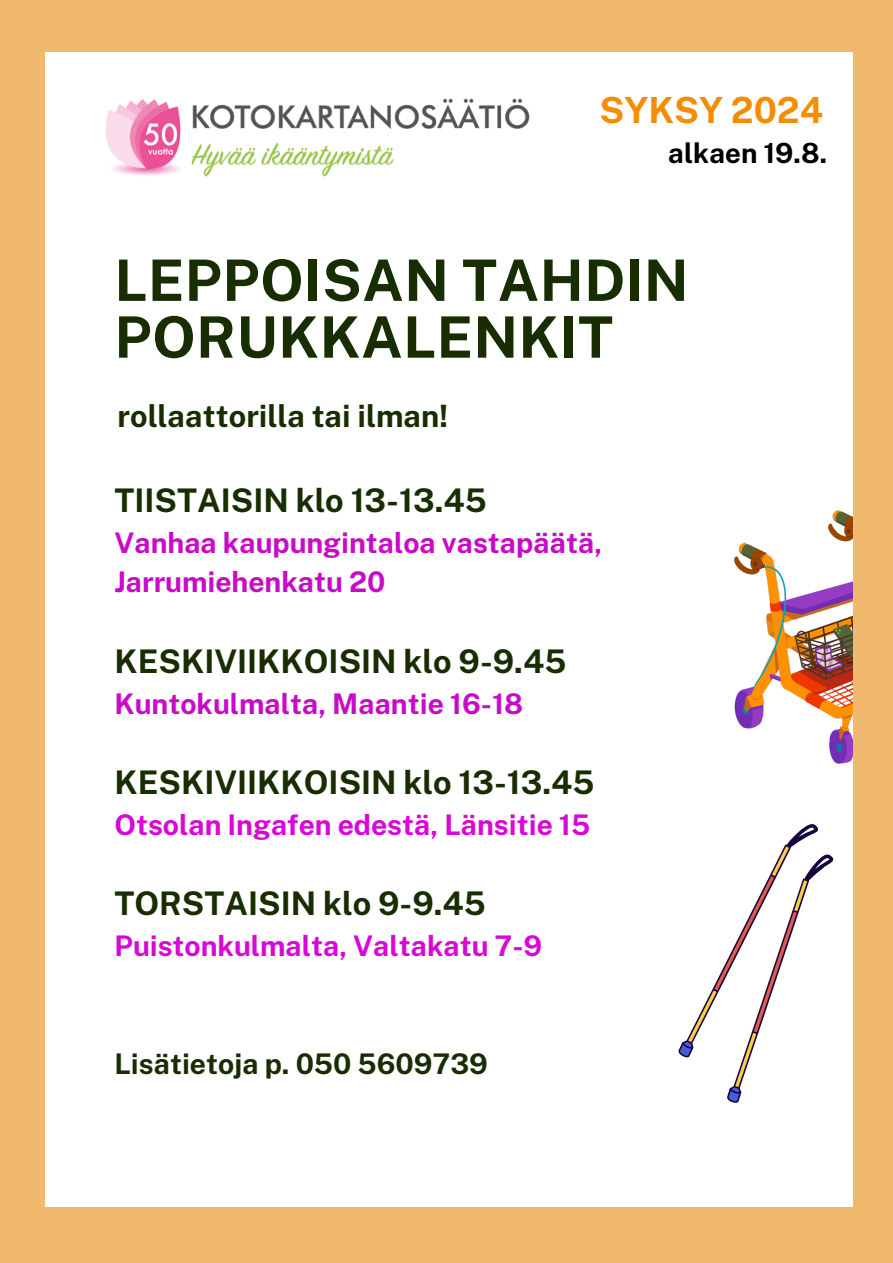
<style>
.page{position:relative;width:893px;height:1263px;background:#f1b96d}
.page>*{position:absolute;margin:0;border:0;box-sizing:border-box;transform-origin:0 0}
.t1{font:700 57.15px/56.8px "Public Sans";letter-spacing:.01em;color:#182e02}
.t2{font:700 36px "Public Sans";color:#f48d04}
.t3{font:700 32.55px "Public Sans";color:#182e02}
.t4{font:700 30.75px "Public Sans";color:#182e02}
.t5{font:700 28.42px/39.4px "Public Sans";color:#c80bc7}
.t6{font:700 28.42px "Public Sans";color:#d808d6}
.t7{font:700 28.42px "Public Sans";color:#182e02}
.t8{font:700 27.75px "Public Sans";color:#000}
</style>
<div class="page">
<div style="left:45px;top:52px;width:807px;height:1155px;background:#fff"></div>
<img style="left:105px;top:98px;width:425px;height:79px">
<svg style="left:727px;top:845px;width:126px;height:260px"></svg>
<svg style="left:678px;top:824px;width:172px;height:235px"></svg>
<img style="left:734px;top:511px;width:118px;height:253px">
<p class="t2" style="left:599px;top:89px;width:225px">SYKSY 2024</p>
<p class="t8" style="left:668px;top:137px;width:160px">alkaen 19.8.</p>
<p class="t1" style="left:114px;top:252px;width:575px">LEPPOISAN TAHDIN<br>PORUKKALENKIT</p>
<p class="t4" style="left:118px;top:398px;width:332px">rollaattorilla tai ilman!</p>
<h2 class="t3" style="left:114px;top:481px;width:374px">TIISTAISIN klo 13-13.45</h2>
<p class="t5" style="left:114px;top:523px;width:489px">Vanhaa kaupungintaloa vastapäätä,<br>Jarrumiehenkatu 20</p>
<p class="t3" style="left:114px;top:642px;width:453px">KESKIVIIKKOISIN klo 9-9.45</p>
<h1 class="t5" style="left:114px;top:684px;width:410px">Kuntokulmalta, Maantie 16-18</h1>
<p class="t3" style="left:114px;top:763px;width:482px">KESKIVIIKKOISIN klo 13-13.45</p>
<p class="t6" style="left:114px;top:808px;width:477px">Otsolan Ingafen edestä, Länsitie 15</p>
<p class="t3" style="left:114px;top:884px;width:373px">TORSTAISIN klo 9-9.45</p>
<p class="t6" style="left:114px;top:929px;width:429px">Puistonkulmalta, Valtakatu 7-9</p>
<p class="t7" style="left:114px;top:1047px;width:375px">Lisätietoja p. 050 5609739</p>
</div>
